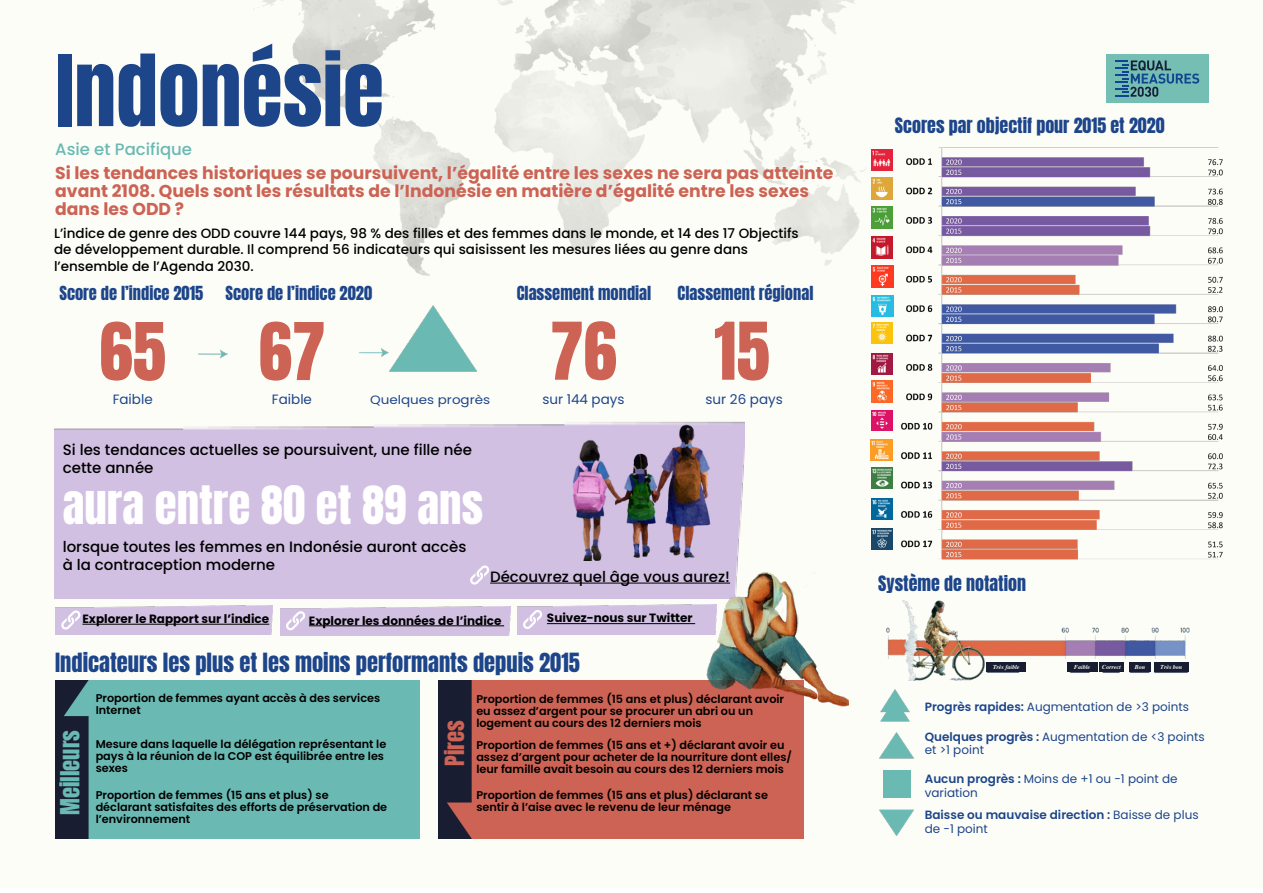
<style>
.page{position:relative;width:1263px;height:893px;background:#fff}
.page>*{position:absolute;margin:0;border:0;box-sizing:border-box;transform-origin:0 0}
.t1{font:84px "Anton";color:#1d458a}
.t2{font:67.5px "Anton";color:#cc6354}
.t3{font:45px "Anton";color:#fff}
.t4{font:22.5px "Anton";color:#1d458a}
.t5{font:22.5px "Anton";color:#6ab9b3}
.t6{font:22.5px "Anton";color:#cc6354}
.t7{font:18px "Anton";color:#1d458a}
.t8{font:700 17.25px/18px "Poppins";color:#cc6354}
.t9{font:16.5px "Anton";color:#1d458a}
.t10{font:500 16.5px "Poppins";color:#6ab9b3}
.t11{font:500 15px/18px "Poppins";color:#000}
.t12{font:500 13.5px/16.2px "Poppins";color:#000}
.t13{font:13.5px "Poppins";color:#1d458a}
.t14{font:12.15px "Poppins";color:#1d458a;scale:1.11 1}
.t15{font:12px/13.5px "Poppins";color:#1d458a}
.t16{font:700 12px "Poppins";color:#000}
.t17{font:600 12px/13.5px "Poppins";color:#1d458a}
.t18{font:600 11.25px/12px "Poppins";color:#000}
.t19{font:italic 700 6px "Times";color:#fff}
.s1{font-weight:600}
.s2{font-weight:400}
</style>
<div class="page">
<img style="left:55px;top:0;width:1164px;height:839px">
<div style="left:1106px;top:54px;width:103px;height:49px;background:#75beb3"></div>
<svg style="left:1115px;top:60px;width:84px;height:37px"></svg>
<img style="left:56px;top:680px;width:364px;height:159px">
<img style="left:878px;top:594px;width:331px;height:86px">
<img style="left:439px;top:680px;width:364px;height:159px">
<div style="left:54px;top:418px;width:690px;height:181px;background:#d2c0e3"></div>
<img style="left:389px;top:306px;width:87px;height:67px">
<hr style="left:490px;top:583px;width:240px;height:1px;background:#000">
<img style="left:198px;top:339px;width:30px;height:30px">
<img style="left:359px;top:337px;width:30px;height:30px">
<img style="left:56px;top:605px;width:217px;height:30px">
<hr style="left:82px;top:624px;width:187px;height:1px;background:#000">
<svg style="left:61px;top:610px;width:19px;height:20px"></svg>
<img style="left:281px;top:606px;width:229px;height:29px">
<svg style="left:286px;top:611px;width:20px;height:19px"></svg>
<img style="left:518px;top:605px;width:175px;height:29px">
<hr style="left:547px;top:623px;width:148px;height:1px;background:#000">
<svg style="left:523px;top:610px;width:20px;height:19px"></svg>
<img style="left:521px;top:421px;width:212px;height:139px">
<img style="left:693px;top:566px;width:155px;height:150px">
<img style="left:880px;top:809px;width:33px;height:26px">
<img style="left:878px;top:690px;width:34px;height:38px">
<img style="left:883px;top:770px;width:27px;height:28px">
<img style="left:879px;top:733px;width:34px;height:26px">
<hr style="left:309px;top:625px;width:195px;height:1px;background:#000">
<div style="left:986px;top:662px;width:40px;height:10px;background:#181d32"></div>
<div style="left:1067px;top:662px;width:30px;height:10px;background:#181d32"></div>
<div style="left:1099px;top:662px;width:25px;height:10px;background:#181d32"></div>
<div style="left:1129px;top:662px;width:22px;height:10px;background:#181d32"></div>
<div style="left:1154px;top:662px;width:34px;height:10px;background:#181d32"></div>
<img style="left:894px;top:148px;width:329px;height:433px">
<svg style="left:470px;top:565px;width:20px;height:20px"></svg>
<img style="left:871px;top:149px;width:22px;height:22px">
<img style="left:871px;top:178px;width:22px;height:21px">
<img style="left:871px;top:207px;width:22px;height:21px">
<img style="left:871px;top:236px;width:22px;height:22px">
<img style="left:871px;top:266px;width:22px;height:21px">
<img style="left:871px;top:295px;width:22px;height:22px">
<img style="left:871px;top:323px;width:21px;height:21px">
<img style="left:871px;top:353px;width:22px;height:22px">
<img style="left:871px;top:381px;width:22px;height:22px">
<img style="left:871px;top:411px;width:21px;height:19px">
<img style="left:871px;top:439px;width:21px;height:22px">
<img style="left:871px;top:468px;width:21px;height:21px">
<img style="left:871px;top:498px;width:21px;height:21px">
<img style="left:871px;top:528px;width:21px;height:21px">
<h1 class="t1" style="left:55px;top:48px;width:330px">Indonésie</h1>
<h3 class="t10" style="left:55px;top:139px;width:138px">Asie et Pacifique</h3>
<h3 class="t8" style="left:55px;top:164px;width:780px">Si les tendances historiques se poursuivent, l’égalité entre les sexes ne sera pas atteinte avant 2108. Quels sont les résultats de l’Indonésie en matière d’égalité entre les sexes dans les ODD ?</h3>
<p class="t12" style="left:54px;top:225px;width:746px">L’indice de genre des ODD couvre 144 pays, 98 % des filles et des femmes dans le monde, et 14 des 17 Objectifs de développement durable. Il comprend 56 indicateurs qui saisissent les mesures liées au genre dans l’ensemble de l’Agenda 2030.</p>
<h3 class="t9" style="left:59px;top:285px;width:145px">Score de l’indice 2015</h3>
<h3 class="t9" style="left:226px;top:285px;width:148px">Score de l’indice 2020</h3>
<h3 class="t9" style="left:517px;top:285px;width:136px">Classement mondial</h3>
<h3 class="t9" style="left:678px;top:285px;width:137px">Classement régional</h3>
<h2 class="t2" style="left:99px;top:317px;width:68px">65</h2>
<h2 class="t2" style="left:259px;top:317px;width:68px">67</h2>
<h2 class="t2" style="left:550px;top:317px;width:68px">76</h2>
<h2 class="t2" style="left:714px;top:317px;width:57px">15</h2>
<p class="t13" style="left:113px;top:392px;width:42px">Faible</p>
<p class="t13" style="left:272px;top:392px;width:42px">Faible</p>
<p class="t14" style="left:370px;top:392px;width:110px">Quelques progrès</p>
<p class="t13" style="left:542px;top:392px;width:84px">sur 144 pays</p>
<p class="t13" style="left:706px;top:392px;width:79px">sur 26 pays</p>
<h3 class="t11" style="left:63px;top:441px;width:411px">Si les tendances actuelles se poursuivent, une fille née cette année</h3>
<h3 class="t3" style="left:63px;top:482px;width:422px">aura entre 80 et 89 ans</h3>
<h3 class="t11" style="left:63px;top:538px;width:405px">lorsque toutes les femmes en Indonésie auront accès à la contraception moderne</h3>
<h3 class="t11" style="left:490px;top:567px;width:241px">Découvrez quel âge vous aurez!</h3>
<p class="t16" style="left:82px;top:612px;width:188px">Explorer le Rapport sur l’indice</p>
<p class="t16" style="left:547px;top:611px;width:147px">Suivez-nous sur Twitter</p>
<p class="t16" style="left:309px;top:613px;width:194px">Explorer les données de l’indice</p>
<h3 class="t4" style="left:55px;top:651px;width:526px">Indicateurs les plus et les moins performants depuis 2015</h3>
<h3 class="t5" style="left:59px;top:815px;width:87px;rotate:-90deg">Meilleurs</h3>
<p class="t18" style="left:96px;top:692px;width:286px">Proportion de femmes ayant accès à des services<br>Internet</p>
<p class="t18" style="left:476px;top:693px;width:309px">Proportion de femmes (15 ans et plus) déclarant avoir eu assez d’argent pour se procurer un abri ou un logement au cours des 12 derniers mois</p>
<p class="t18" style="left:96px;top:738px;width:292px">Mesure dans laquelle la délégation représentant le pays à la réunion de la COP est équilibrée entre les sexes</p>
<p class="t18" style="left:476px;top:739px;width:317px">Proportion de femmes (15 ans et +) déclarant avoir eu assez d’argent pour acheter de la nourriture dont elles/ leur famille avait besoin au cours des 12 derniers mois</p>
<p class="t18" style="left:96px;top:789px;width:293px">Proportion de femmes (15 ans et plus) se déclarant satisfaites des efforts de préservation de l’environnement</p>
<p class="t18" style="left:476px;top:789px;width:293px">Proportion de femmes (15 ans et plus) déclarant se sentir à l’aise avec le revenu de leur ménage</p>
<h3 class="t6" style="left:443px;top:766px;width:47px;rotate:-90deg">Pires</h3>
<h3 class="t7" style="left:895px;top:116px;width:271px">Scores par objectif pour 2015 et 2020</h3>
<h3 class="t7" style="left:878px;top:575px;width:149px">Système de notation</h3>
<p class="t19" style="left:993px;top:661px;width:28px">Très faible</p>
<p class="t19" style="left:1074px;top:661px;width:18px">Faible</p>
<p class="t19" style="left:1102px;top:661px;width:20px">Correct</p>
<p class="t19" style="left:1135px;top:661px;width:12px">Bon</p>
<p class="t19" style="left:1161px;top:661px;width:23px">Très bon</p>
<p class="t15" style="left:925px;top:700px;width:266px"><span class="s1">Progrès rapides:</span> Augmentation de &gt;3 points</p>
<p class="t15" style="left:925px;top:730px;width:281px"><span class="s1">Quelques progrès :</span> Augmentation de &lt;3 points et &gt;1 point</p>
<p class="t15" style="left:925px;top:772px;width:254px"><span class="s1">Aucun progrès :</span> Moins de +1 ou -1 point de variation</p>
<p class="t17" style="left:925px;top:808px;width:275px">Baisse ou mauvaise direction : <span class="s2">Baisse de plus de -1 point</span></p>
</div>
